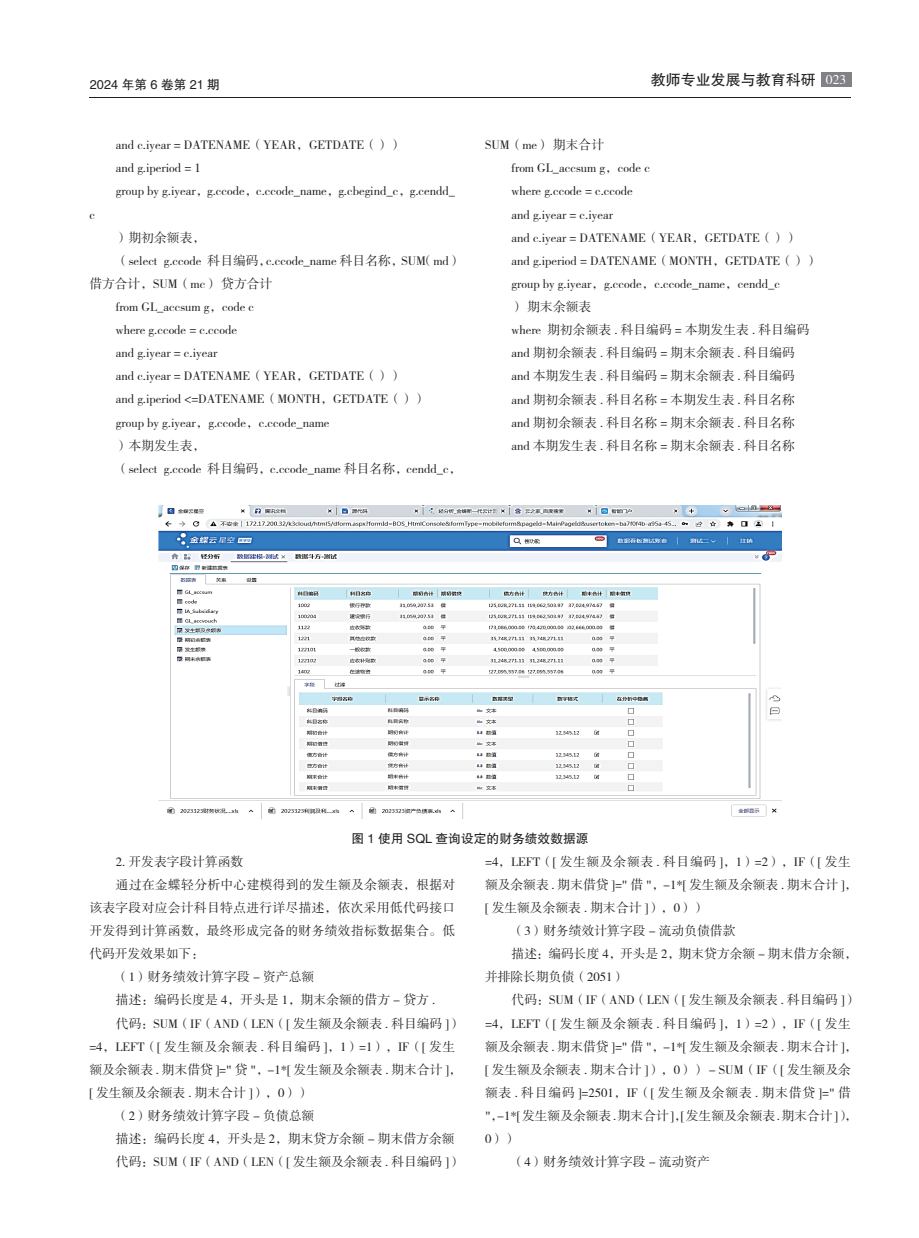
<style>
.page{position:relative;width:919px;height:1238px;background:#fff}
.page>*{position:absolute;margin:0;border:0;box-sizing:border-box;transform-origin:0 0}
.t1{font:15px "FZHTK GBK1 0";color:#231f20}
.t2{font:13.5px "FZSSK GBK1 0";color:#fff}
.t3{font:12.75px/23.1px "FZSSK GBK1 0";color:#231f20}
.t4{font:12.75px "FZSSK GBK1 0";letter-spacing:.055em;color:#231f20}
.t5{font:12.75px "FZSSK GBK1 0";letter-spacing:.025em;color:#231f20}
.t6{font:12.75px "FZSSK GBK1 0";letter-spacing:.065em;color:#231f20}
.t7{font:12.75px "FZHTK GBK1 0";color:#231f20}
</style>
<div class="page">
<div style="left:820px;top:72px;width:31px;height:15px;background:#808285"></div>
<hr style="left:89px;top:97px;width:761px;height:1px;background:#231f20">
<img style="left:159px;top:505px;width:622px;height:314px">
<p class="t7" style="left:90px;top:77px;width:131px">2024 年第 6 卷第 21 期</p>
<p class="t1" style="left:650px;top:72px;width:167px">教师专业发展与教育科研</p>
<p class="t2" style="left:825px;top:72px;width:22px">023</p>
<p class="t3" style="left:89px;top:203px;width:7px">c</p>
<p class="t3" style="left:116px;top:134px;width:341px">and c.iyear = DATENAME（YEAR，GETDATE（））<br>and g.iperiod = 1<br>group by g.iyear，g.ccode，c.ccode_name，g.cbegind_c，g.cendd_</p>
<p class="t3" style="left:116px;top:226px;width:91px">）期初余额表，</p>
<p class="t3" style="left:116px;top:249px;width:347px">（select g.ccode 科目编码，c.ccode_name 科目名称，SUM（md）</p>
<p class="t3" style="left:89px;top:272px;width:184px">借方合计，SUM（mc） 贷方合计</p>
<p class="t3" style="left:116px;top:295px;width:140px">from GL_accsum g，code c</p>
<p class="t3" style="left:116px;top:319px;width:123px">where g.ccode = c.ccode</p>
<p class="t3" style="left:116px;top:342px;width:103px">and g.iyear = c.iyear</p>
<p class="t3" style="left:116px;top:365px;width:288px">and c.iyear = DATENAME（YEAR，GETDATE（））</p>
<p class="t3" style="left:116px;top:388px;width:312px">and g.iperiod &lt;=DATENAME（MONTH，GETDATE（））</p>
<p class="t3" style="left:116px;top:411px;width:215px">group by g.iyear，g.ccode，c.ccode_name</p>
<p class="t3" style="left:116px;top:434px;width:91px">）本期发生表，</p>
<p class="t3" style="left:116px;top:457px;width:347px">（select g.ccode 科目编码，c.ccode_name 科目名称，cendd_c，</p>
<p class="t3" style="left:511px;top:134px;width:308px;text-indent:-27px">SUM（me） 期末合计<br>from GL_accsum g，code c<br>where g.ccode = c.ccode<br>and g.iyear = c.iyear<br>and c.iyear = DATENAME（YEAR，GETDATE（））and g.iperiod = DATENAME（MONTH，GETDATE（））group by g.iyear，g.ccode，c.ccode_name，cendd_c<br>） 期末余额表<br>where 期初余额表 . 科目编码 = 本期发生表 . 科目编码and 期初余额表 . 科目编码 = 期末余额表 . 科目编码<br>and 本期发生表 . 科目编码 = 期末余额表 . 科目编码<br>and 期初余额表 . 科目名称 = 本期发生表 . 科目名称<br>and 期初余额表 . 科目名称 = 期末余额表 . 科目名称<br>and 本期发生表 . 科目名称 = 期末余额表 . 科目名称</p>
<p class="t7" style="left:351px;top:831px;width:238px">图 1 使用 SQL 查询设定的财务绩效数据源</p>
<p class="t3" style="left:116px;top:850px;width:129px">2. 开发表字段计算函数</p>
<p class="t5" style="left:116px;top:877px;width:341px">通过在金蝶轻分析中心建模得到的发生额及余额表，根据对</p>
<p class="t5" style="left:89px;top:900px;width:367px">该表字段对应会计科目特点进行详尽描述，依次采用低代码接口</p>
<p class="t5" style="left:89px;top:923px;width:367px">开发得到计算函数，最终形成完备的财务绩效指标数据集合。低</p>
<p class="t3" style="left:89px;top:942px;width:116px">代码开发效果如下：</p>
<p class="t3" style="left:116px;top:965px;width:200px">（1）财务绩效计算字段 - 资产总额</p>
<p class="t3" style="left:116px;top:988px;width:321px">描述：编码长度是 4，开头是 1，期末余额的借方 - 贷方 .</p>
<p class="t3" style="left:116px;top:1012px;width:347px">代码：SUM（IF（AND（LEN（[ 发生额及余额表 . 科目编码 ]）</p>
<p class="t4" style="left:89px;top:1039px;width:367px">=4，LEFT（[ 发生额及余额表 . 科目编码 ]，1）=1），IF（[ 发生</p>
<p class="t3" style="left:89px;top:1058px;width:374px">额及余额表 . 期末借贷 ]=" 贷 "，-1*[ 发生额及余额表 . 期末合计 ]，</p>
<p class="t3" style="left:89px;top:1081px;width:222px">[ 发生额及余额表 . 期末合计 ]），0））</p>
<p class="t3" style="left:116px;top:1104px;width:200px">（2 ）财务绩效计算字段 - 负债总额</p>
<p class="t3" style="left:116px;top:1127px;width:340px">描述：编码长度 4，开头是 2，期末贷方余额 - 期末借方余额</p>
<p class="t3" style="left:116px;top:1150px;width:347px">代码：SUM（IF（AND（LEN（[ 发生额及余额表 . 科目编码 ]）</p>
<p class="t4" style="left:485px;top:854px;width:367px">=4，LEFT（[ 发生额及余额表 . 科目编码 ]，1）=2），IF（[ 发生</p>
<p class="t3" style="left:485px;top:873px;width:374px">额及余额表 . 期末借贷 ]=" 借 "，-1*[ 发生额及余额表 . 期末合计 ]，</p>
<p class="t3" style="left:485px;top:896px;width:222px">[ 发生额及余额表 . 期末合计 ]），0））</p>
<p class="t3" style="left:511px;top:919px;width:225px">（3）财务绩效计算字段 - 流动负债借款</p>
<p class="t3" style="left:511px;top:942px;width:347px">描述：编码长度 4，开头是 2，期末贷方余额 - 期末借方余额，</p>
<p class="t3" style="left:485px;top:965px;width:142px">并排除长期负债（2051）</p>
<p class="t3" style="left:511px;top:988px;width:347px">代码：SUM（IF（AND（LEN（[ 发生额及余额表 . 科目编码 ]）</p>
<p class="t4" style="left:485px;top:1016px;width:367px">=4，LEFT（[ 发生额及余额表 . 科目编码 ]，1）=2），IF（[ 发生</p>
<p class="t3" style="left:485px;top:1035px;width:374px">额及余额表 . 期末借贷 ]=" 借 "，-1*[ 发生额及余额表 . 期末合计 ]，</p>
<p class="t3" style="left:485px;top:1058px;width:367px">[ 发生额及余额表 . 期末合计 ]），0）） - SUM（IF（[ 发生额及余</p>
<p class="t6" style="left:485px;top:1085px;width:367px">额表 . 科目编码 ]=2501，IF（[ 发生额及余额表 . 期末借贷 ]=" 借</p>
<p class="t3" style="left:485px;top:1104px;width:374px">"，-1*[ 发生额及余额表 . 期末合计 ]，[ 发生额及余额表 . 期末合计 ]），</p>
<p class="t3" style="left:485px;top:1127px;width:33px">0））</p>
<p class="t3" style="left:511px;top:1150px;width:200px">（4）财务绩效计算字段 - 流动资产</p>
</div>
